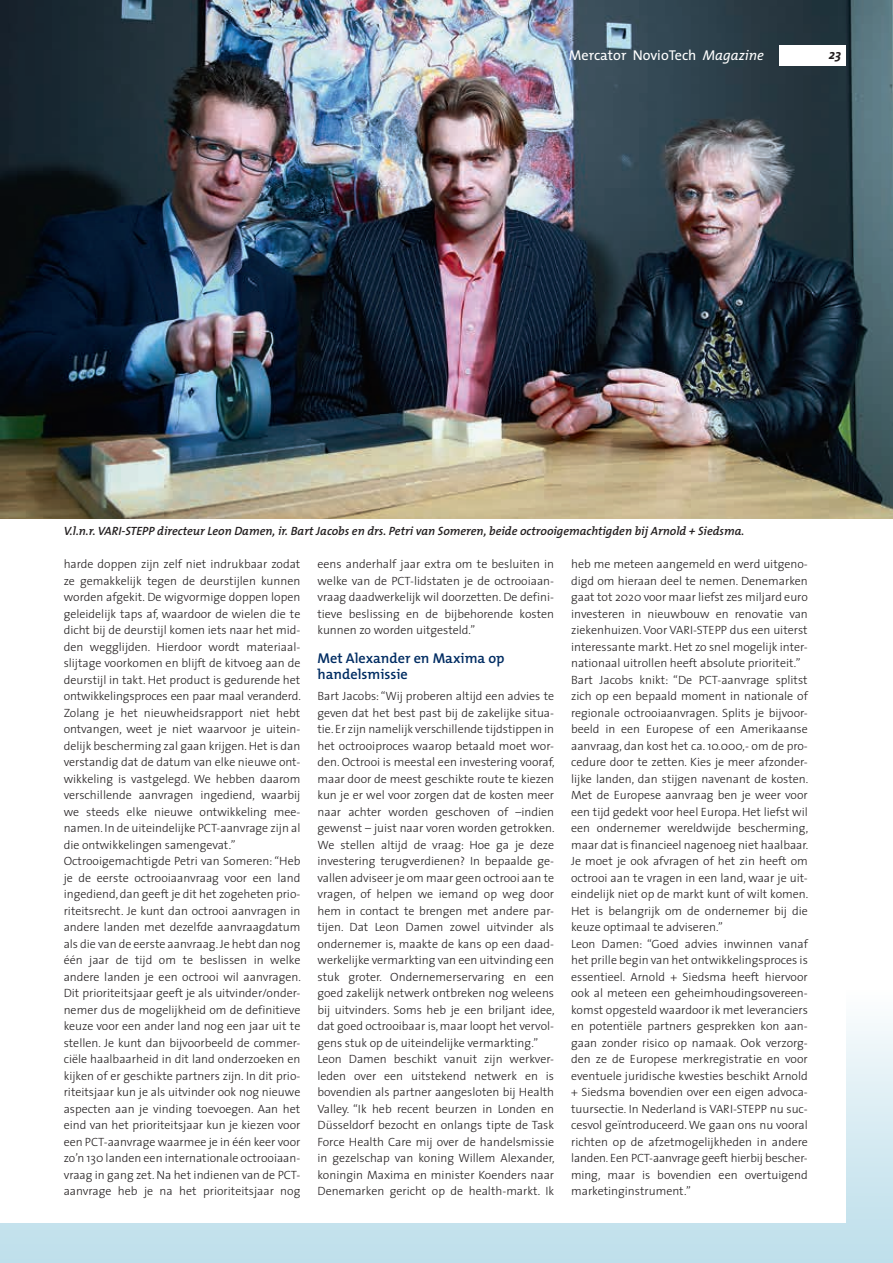
<style>
.page{position:relative;width:893px;height:1263px;background:#fff}
.page>*{position:absolute;margin:0;border:0;box-sizing:border-box;transform-origin:0 0}
.t1{font:600 14.25px/16.5px "The Mix B6";color:#002c62}
.t2{font:14.25px "The Sans";color:#fff}
.t3{font:italic 700 13.5px "The Sans";color:#231f20}
.t4{font:300 12px/16.5px "The Sans";color:#231f20}
.t5{font:italic 600 12px "The Mix B6";color:#231f20}
.s1{font-family:"The Mix B5 Plain"}
.s2{font-family:"The Mix B5 Plain";font-style:italic}
</style>
<div class="page">
<img style="left:0;top:0;width:893px;height:519px">
<div style="left:0;top:990px;width:893px;height:273px;background:linear-gradient(to bottom,#fbfdfd,#bbddea)"></div>
<div style="left:0;top:923px;width:845px;height:300px;background:#fff"></div>
<div style="left:779px;top:46px;width:66px;height:20px;background:#fff"></div>
<p class="t2" style="left:569px;top:43px;width:197px"><span class="s1">Mercator</span> NovioTech <span class="s2">Magazine</span></p>
<p class="t3" style="left:829px;top:43px;width:14px">23</p>
<p class="t5" style="left:64px;top:525px;width:682px">V.l.n.r. VARI-STEPP directeur Leon Damen, ir. Bart Jacobs en drs. Petri van Someren, beide octrooigemachtigden bij Arnold + Siedsma.</p>
<p class="t4" style="left:64px;top:556px;width:239px">harde doppen zijn zelf niet indrukbaar zodat ze gemakkelijk tegen de deurstijlen kunnen worden afgekit. De wigvormige doppen lopen geleidelijk taps af, waardoor de wielen die te dicht bij de deurstijl komen iets naar het mid&shy;den wegglijden. Hierdoor wordt materiaal&shy;slijtage voorkomen en blijft de kitvoeg aan de deurstijl in takt. Het product is gedurende het ontwikkelingsproces een paar maal veranderd.<br>Zolang je het nieuwheidsrapport niet hebt ontvangen, weet je niet waarvoor je uitein&shy;delijk bescherming zal gaan krijgen. Het is dan verstandig dat de datum van elke nieuwe ont&shy;wikkeling is vastgelegd. We hebben daarom verschillende aanvragen ingediend, waarbij we steeds elke nieuwe ontwikkeling mee&shy;namen. In de uiteindelijke PCT-aanvrage zijn al die ontwikkelingen samengevat.” Octrooigemachtigde Petri van Someren: “Heb je de eerste octrooiaanvraag voor een land ingediend, dan geeft je dit het zogeheten prio&shy;riteitsrecht. Je kunt dan octrooi aanvragen in andere landen met dezelfde aanvraagdatum als die van de eerste aanvraag. Je hebt dan nog één jaar de tijd om te beslissen in welke andere landen je een octrooi wil aanvragen.<br>Dit prioriteitsjaar geeft je als uitvinder/onder&shy;nemer dus de mogelijkheid om de definitieve keuze voor een ander land nog een jaar uit te stellen. Je kunt dan bijvoorbeeld de commer&shy;ciële haalbaarheid in dit land onderzoeken en kijken of er geschikte partners zijn. In dit prio&shy;riteitsjaar kun je als uitvinder ook nog nieuwe aspecten aan je vinding toevoegen. Aan het eind van het prioriteitsjaar kun je kiezen voor een PCT-aanvrage waarmee je in één keer voor zo’n 130 landen een internationale octrooiaan&shy;vraag in gang zet. Na het indienen van de PCT&shy;aanvrage heb je na het prioriteitsjaar nog</p>
<p class="t4" style="left:317px;top:556px;width:238px;text-align:justify">eens anderhalf jaar extra om te besluiten in welke van de PCT-lidstaten je de octrooiaan&shy;vraag daadwerkelijk wil doorzetten. De defini&shy;tieve beslissing en de bijbehorende kosten kunnen zo worden uitgesteld.”</p>
<p class="t4" style="left:571px;top:556px;width:239px">heb me meteen aangemeld en werd uitgeno&shy;digd om hieraan deel te nemen. Denemarken gaat tot 2020 voor maar liefst zes miljard euro investeren in nieuwbouw en renovatie van ziekenhuizen. Voor VARI-STEPP dus een uiterst interessante markt. Het zo snel mogelijk inter&shy;nationaal uitrollen heeft absolute prioriteit.” Bart Jacobs knikt: “De PCT-aanvrage splitst zich op een bepaald moment in nationale of regionale octrooiaanvragen. Splits je bijvoor&shy;beeld in een Europese of een Amerikaanse aanvraag, dan kost het ca. 10.000,- om de pro&shy;cedure door te zetten. Kies je meer afzonder&shy;lijke landen, dan stijgen navenant de kosten.<br>Met de Europese aanvraag ben je weer voor een tijd gedekt voor heel Europa. Het liefst wil een ondernemer wereldwijde bescherming, maar dat is financieel nagenoeg niet haalbaar.<br>Je moet je ook afvragen of het zin heeft om octrooi aan te vragen in een land, waar je uit&shy;eindelijk niet op de markt kunt of wilt komen.<br>Het is belangrijk om de ondernemer bij die keuze optimaal te adviseren.”<br>Leon Damen: “Goed advies inwinnen vanaf het prille begin van het ontwikkelingsproces is essentieel. Arnold + Siedsma heeft hiervoor ook al meteen een geheimhoudingsovereen&shy;komst opgesteld waardoor ik met leveranciers en potentiële partners gesprekken kon aan&shy;gaan zonder risico op namaak. Ook verzorg&shy;den ze de Europese merkregistratie en voor eventuele juridische kwesties beschikt Arnold + Siedsma bovendien over een eigen advoca&shy;tuursectie. In Nederland is VARI-STEPP nu suc&shy;cesvol geïntroduceerd. We gaan ons nu vooral richten op de afzetmogelijkheden in andere landen. Een PCT-aanvrage geeft hierbij bescher&shy;ming, maar is bovendien een overtuigend marketinginstrument.”</p>
<p class="t1" style="left:317px;top:650px;width:189px">Met Alexander en Maxima op handelsmissie</p>
<p class="t4" style="left:317px;top:688px;width:239px">Bart Jacobs: “Wij proberen altijd een advies te geven dat het best past bij de zakelijke situa&shy;tie. Er zijn namelijk verschillende tijdstippen in het octrooiproces waarop betaald moet wor&shy;den. Octrooi is meestal een investering vooraf, maar door de meest geschikte route te kiezen kun je er wel voor zorgen dat de kosten meer naar achter worden geschoven of –indien gewenst – juist naar voren worden getrokken.<br>We stellen altijd de vraag: Hoe ga je deze investering terugverdienen? In bepaalde ge&shy;vallen adviseer je om maar geen octrooi aan te vragen, of helpen we iemand op weg door hem in contact te brengen met andere par&shy;tijen. Dat Leon Damen zowel uitvinder als ondernemer is, maakte de kans op een daad&shy;werkelijke vermarkting van een uitvinding een stuk groter. Ondernemerservaring en een goed zakelijk netwerk ontbreken nog weleens bij uitvinders. Soms heb je een briljant idee, dat goed octrooibaar is, maar loopt het vervol&shy;gens stuk op de uiteindelijke vermarkting.” Leon Damen beschikt vanuit zijn werkver&shy;leden over een uitstekend netwerk en is bovendien als partner aangesloten bij Health Valley. “Ik heb recent beurzen in Londen en Düsseldorf bezocht en onlangs tipte de Task Force Health Care mij over de handelsmissie in gezelschap van koning Willem Alexander, koningin Maxima en minister Koenders naar Denemarken gericht op de health-markt. Ik</p>
</div>
